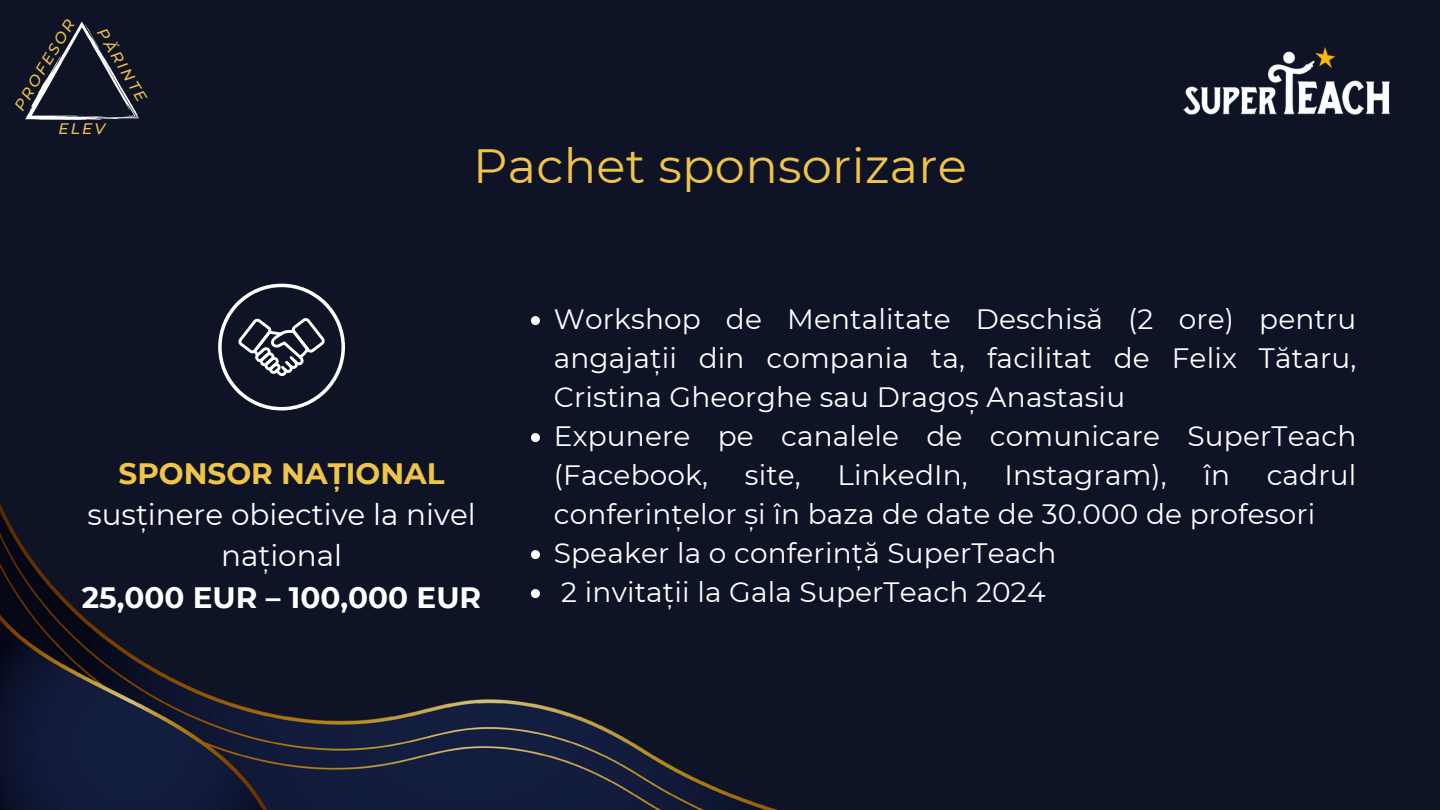
<style>
.page{position:relative;width:1440px;height:810px;background:#0e1326}
.page>*{position:absolute;margin:0;border:0;box-sizing:border-box;transform-origin:0 0}
.t1{font:48px "Montserrat";letter-spacing:.005em;color:#efc44b}
.t2{font:29.5px/41.2px "Montserrat";color:#fff;text-align:center}
.t3{font:700 29.5px "Montserrat";color:#fff}
.t4{font:700 29.5px "Montserrat";color:#efc44b}
.t5{font:28px/39px "Montserrat";letter-spacing:.005em;color:#fff}
.t6{font:italic 500 15.2px "Montserrat";color:#efc44b}
</style>
<div class="page">
<img style="left:0;top:504px;width:778px;height:306px">
<img style="left:1183px;top:47px;width:207px;height:68px">
<svg style="left:531px;top:316px;width:9px;height:9px"></svg>
<svg style="left:531px;top:433px;width:9px;height:9px"></svg>
<svg style="left:531px;top:550px;width:9px;height:9px"></svg>
<svg style="left:531px;top:589px;width:9px;height:9px"></svg>
<svg style="left:25px;top:22px;width:114px;height:98px"></svg>
<svg style="left:218px;top:284px;width:127px;height:126px"></svg>
<p class="t6" style="left:10px;top:104px;width:104px;rotate:-59deg">PROFESOR</p>
<p class="t6" style="left:109px;top:25px;width:84px;rotate:59deg">PĂRINTE</p>
<p class="t6" style="left:59px;top:119px;width:48px">ELEV</p>
<p class="t1" style="left:473px;top:136px;width:495px">Pachet sponsorizare</p>
<p class="t4" style="left:119px;top:455px;width:328px">SPONSOR NAȚIONAL</p>
<p class="t2" style="left:87px;top:494px;width:390px">susținere obiective la nivel național</p>
<p class="t3" style="left:82px;top:579px;width:401px">25,000 EUR – 100,000 EUR</p>
<h1 class="t5" style="left:554px;top:299px;width:804px;text-align:justify">Workshop de Mentalitate Deschisă (2 ore) pentru angajații din compania ta, facilitat de Felix Tătaru, Cristina Gheorghe sau Dragoș Anastasiu</h1>
<p class="t5" style="left:554px;top:416px;width:804px">Expunere pe canalele de comunicare SuperTeach (Facebook,</p>
<p class="t5" style="left:554px;top:455px;width:804px;text-indent:713px">cadrul conferințelor și în baza de date de 30.000 de profesori</p>
<p class="t5" style="left:554px;top:533px;width:504px">Speaker la o conferință SuperTeach</p>
<p class="t5" style="left:561px;top:572px;width:486px">2 invitații la Gala SuperTeach 2024</p>
<p class="t5" style="left:745px;top:455px;width:58px">site,</p>
<p class="t5" style="left:837px;top:455px;width:132px">LinkedIn,</p>
<p class="t5" style="left:1004px;top:455px;width:164px">Instagram),</p>
<p class="t5" style="left:1203px;top:455px;width:28px">în</p>
</div>
